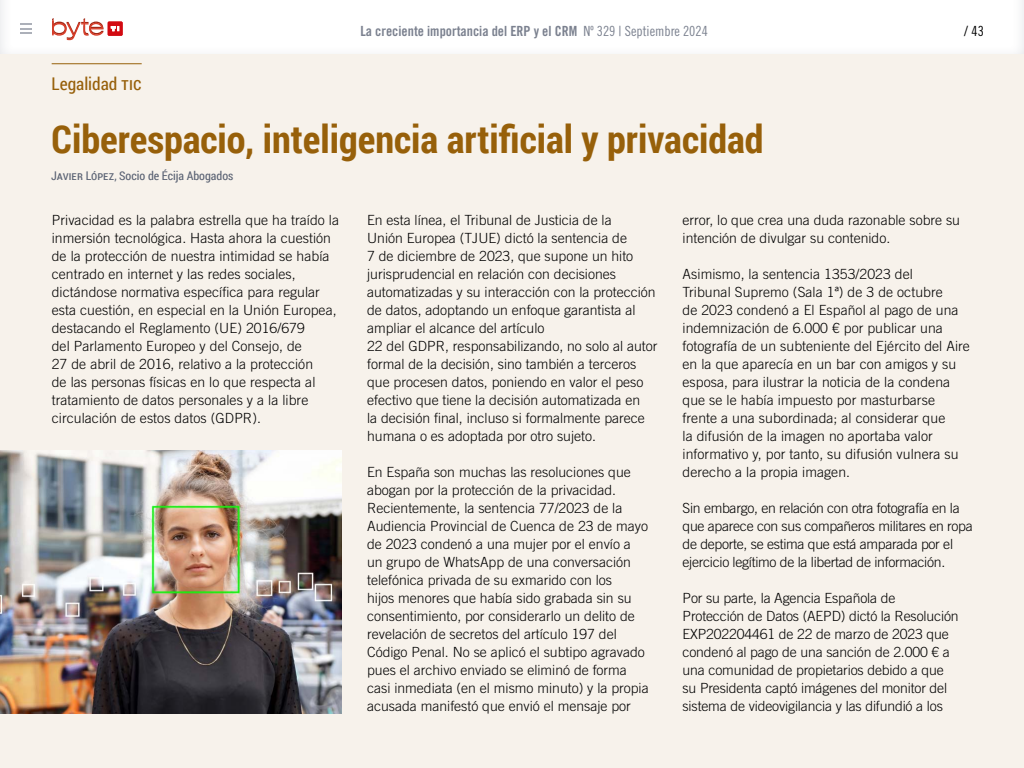
<style>
.page{position:relative;width:1024px;height:768px;background:#fff}
.page>*{position:absolute;margin:0;border:0;box-sizing:border-box;transform-origin:0 0}
.t1{font:700 38.5px "Roboto Condensed";color:#97600a}
.t2{font:17.5px "Roboto Condensed";color:#97600a}
.t3{font:300 14px/18px "Trade Gothic LT Std";color:#000}
.t4{font:300 14px/18px "Trade Gothic LT Std";letter-spacing:-.02em;color:#000}
.t5{font:14px "Trade Gothic LT Std Bd Cn 20";color:#7b818f}
.t6{font:14px "Trade Gothic LT Std Cn 18";color:#000}
.t7{font:12px "Roboto Condensed";color:#5a6273}
.s1{font-family:"Trade Gothic LT Std Cn 18"}
</style>
<div class="page">
<svg style="left:52px;top:18px;width:51px;height:22px"></svg>
<div style="left:108px;top:22px;width:15px;height:14px;background:#d20a11"></div>
<svg style="left:111px;top:26px;width:8px;height:5px"></svg>
<svg style="left:20px;top:23px;width:12px;height:11px"></svg>
<div style="left:0;top:54px;width:1024px;height:714px;background:#f7f2eb"></div>
<hr style="left:52px;top:64px;width:90px;height:1px;background:#97600a">
<img style="left:0;top:450px;width:342px;height:264px">
<p class="t5" style="left:360px;top:23px;width:349px">La creciente importancia del ERP y el CRM <span class="s1">Nº 329 | Septiembre 2024</span></p>
<p class="t6" style="left:964px;top:23px;width:21px">/ 43</p>
<p class="t2" style="left:52px;top:72px;width:90px">Legalidad TIC</p>
<h1 class="t1" style="left:52px;top:112px;width:713px">Ciberespacio, inteligencia artificial y privacidad</h1>
<p class="t7" style="left:51px;top:167px;width:184px">Javier López, Socio de Écija Abogados</p>
<p class="t3" style="left:52px;top:211px;width:289px">Privacidad es la palabra estrella que ha traído la inmersión tecnológica. Hasta ahora la cuestión de la protección de nuestra intimidad se había centrado en internet y las redes sociales, dictándose normativa específica para regular esta cuestión, en especial en la Unión Europea, destacando el Reglamento (UE) 2016/679<br>del Parlamento Europeo y del Consejo, de<br>27 de abril de 2016, relativo a la protección<br>de las personas físicas en lo que respecta al tratamiento de datos personales y a la libre circulación de estos datos (GDPR).</p>
<p class="t3" style="left:367px;top:211px;width:292px">En esta línea, el Tribunal de Justicia de la<br>Unión Europea (TJUE) dictó la sentencia de<br>7 de diciembre de 2023, que supone un hito jurisprudencial en relación con decisiones automatizadas y su interacción con la protección de datos, adoptando un enfoque garantista al ampliar el alcance del artículo<br>22 del GDPR, responsabilizando, no solo al autor formal de la decisión, sino también a terceros que procesen datos, poniendo en valor el peso efectivo que tiene la decisión automatizada en<br>la decisión final, incluso si formalmente parece humana o es adoptada por otro sujeto.</p>
<p class="t3" style="left:367px;top:463px;width:283px">En España son muchas las resoluciones que abogan por la protección de la privacidad.<br>Recientemente, la sentencia 77/2023 de la Audiencia Provincial de Cuenca de 23 de mayo de 2023 condenó a una mujer por el envío a un grupo de WhatsApp de una conversación telefónica privada de su exmarido con los<br>hijos menores que había sido grabada sin su consentimiento, por considerarlo un delito de revelación de secretos del artículo 197 del Código Penal. No se aplicó el subtipo agravado pues el archivo enviado se eliminó de forma casi inmediata (en el mismo minuto) y la propia acusada manifestó que envió el mensaje por</p>
<p class="t3" style="left:683px;top:211px;width:279px">error, lo que crea una duda razonable sobre su intención de divulgar su contenido.</p>
<p class="t3" style="left:683px;top:265px;width:289px">Asimismo, la sentencia 1353/2023 del<br>Tribunal Supremo (Sala 1ª) de 3 de octubre<br>de 2023 condenó a El Español al pago de una indemnización de 6.000 € por publicar una fotografía de un subteniente del Ejército del Aire en la que aparecía en un bar con amigos y su esposa, para ilustrar la noticia de la condena que se le había impuesto por masturbarse frente a una subordinada; al considerar que<br>la difusión de la imagen no aportaba valor informativo y, por tanto, su difusión vulnera su derecho a la propia imagen.</p>
<p class="t4" style="left:683px;top:499px;width:292px">Sin embargo, en relación con otra fotografía en la que aparece con sus compañeros militares en ropa de deporte, se estima que está amparada por el ejercicio legítimo de la libertad de información.</p>
<p class="t3" style="left:683px;top:589px;width:278px">Por su parte, la Agencia Española de Protección de Datos (AEPD) dictó la Resolución EXP202204461 de 22 de marzo de 2023 que condenó al pago de una sanción de 2.000 € a una comunidad de propietarios debido a que su Presidenta captó imágenes del monitor del sistema de videovigilancia y las difundió a los</p>
</div>
